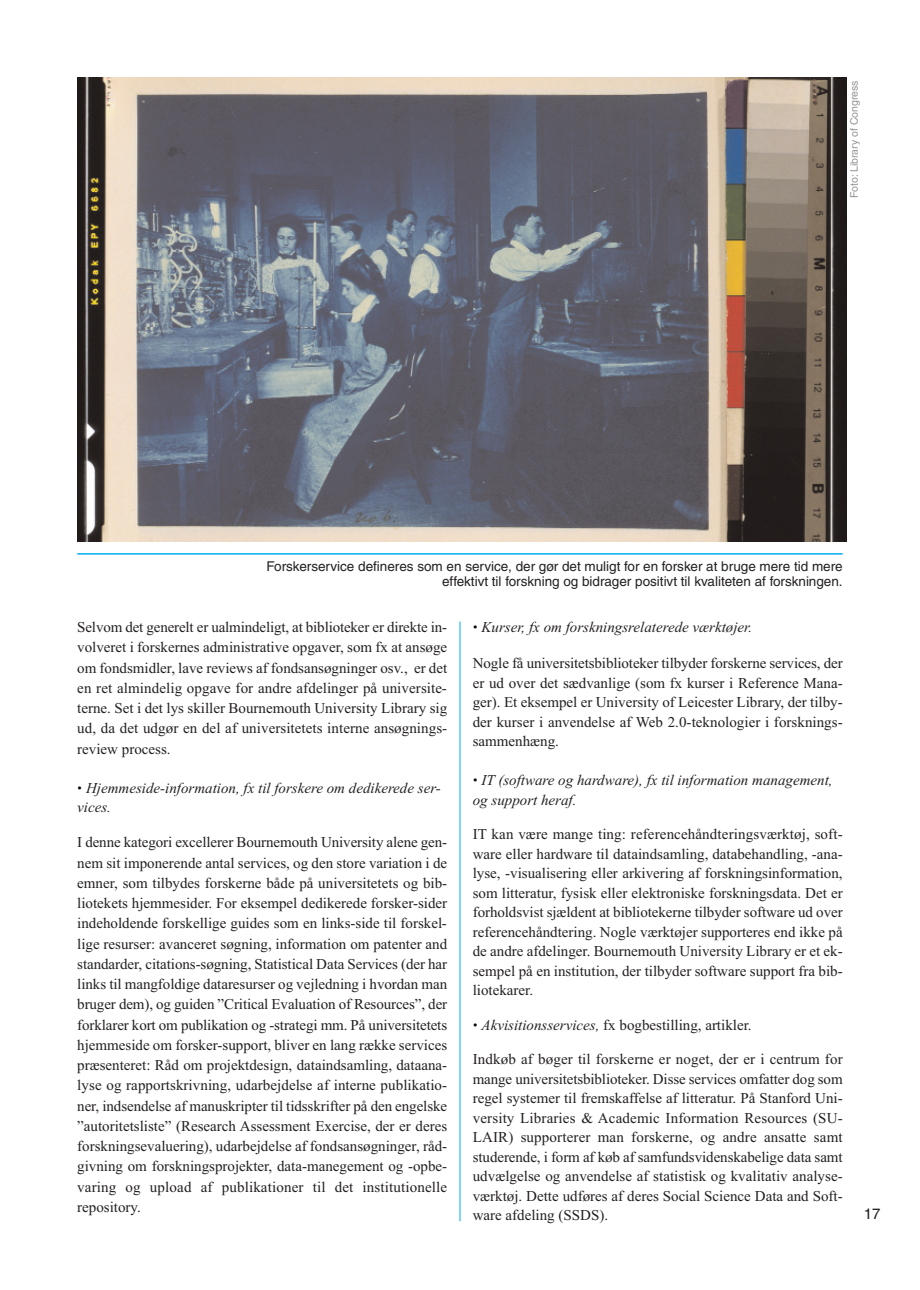
<style>
.page{position:relative;width:920px;height:1290px;background:#fff}
.page>*{position:absolute;margin:0;border:0;box-sizing:border-box;transform-origin:0 0}
.t1{font:15px/20.2px "Times New Roman";color:#231f20;text-align:justify}
.t2{font:italic 15px/19.5px "Times New Roman";color:#231f20}
.t3{font:15px "Helvetica";color:#231f20}
.t4{font:13.5px/15px "Helvetica";color:#231f20;text-align:right}
.t5{font:10.5px "Helvetica";color:#939598}
.s1{font-family:"Helvetica TT";font-style:normal;font-size:14.1px;color:#070504}
.s2{font-family:"Helvetica TT";font-size:14.1px;color:#070504}
.s3{font-style:italic}
</style>
<div class="page">
<hr style="left:460px;top:622px;width:1px;height:599px;background:#00aeef">
<img style="left:77px;top:77px;width:769px;height:464px">
<hr style="left:77px;top:553px;width:766px;height:2px;background:#00aeef">
<p class="t5" style="left:850px;top:198px;width:119px;rotate:-90deg">Foto: Library of Congress</p>
<p class="t4" style="left:266px;top:560px;width:578px">Forskerservice defineres som en service, der gør det muligt for en forsker at bruge mere tid mere effektivt til forskning og bidrager positivt til kvaliteten af forskningen.</p>
<p class="t1" style="left:77px;top:617px;width:371px">Selvom det generelt er ualmindeligt, at biblioteker er direkte in&shy;volveret i forskernes administrative opgaver, som fx at ansøge om fondsmidler, lave reviews af fondsansøgninger osv., er det en ret almindelig opgave for andre afdelinger på universite&shy;terne. Set i det lys skiller Bournemouth University Library sig ud, da det udgør en del af universitetets interne ansøgnings&shy;review process.</p>
<p class="t2" style="left:77px;top:778px;width:365px"><span class="s1">•</span> Hjemmeside-information, fx til forskere om dedikerede ser&shy;vices.</p>
<p class="t1" style="left:77px;top:832px;width:371px">I denne kategori excellerer Bournemouth University alene gen&shy;nem sit imponerende antal services, og den store variation i de emner, som tilbydes forskerne både på universitetets og bib&shy;liotekets hjemmesider. For eksempel dedikerede forsker-sider indeholdende forskellige guides som en links-side til forskel&shy;lige resurser: avanceret søgning, information om patenter and standarder, citations-søgning, Statistical Data Services (der har links til mangfoldige dataresurser og vejledning i hvordan man bruger dem), og guiden ”Critical Evaluation of Resources”, der forklarer kort om publikation og -strategi mm. På universitetets hjemmeside om forsker-support, bliver en lang række services præsenteret: Råd om projektdesign, dataindsamling, dataana&shy;lyse og rapportskrivning, udarbejdelse af interne publikatio&shy;ner, indsendelse af manuskripter til tidsskrifter på den engelske ”autoritetsliste” (Research Assessment Exercise, der er deres forskningsevaluering), udarbejdelse af fondsansøgninger, råd&shy;givning om forskningsprojekter, data-manegement og -opbe&shy;varing og upload af publikationer til det institutionelle repository.</p>
<p class="t2" style="left:473px;top:617px;width:281px"><span class="s1">•</span> Kurser, fx om forskningsrelaterede værktøjer.</p>
<p class="t1" style="left:473px;top:653px;width:371px;line-height:19.5px">Nogle få universitetsbiblioteker tilbyder forskerne services, der er ud over det sædvanlige (som fx kurser i Reference Mana&shy;ger). Et eksempel er University of Leicester Library, der tilby&shy;der kurser i anvendelse af Web 2.0-teknologier i forsknings&shy;sammenhæng.</p>
<p class="t2" style="left:473px;top:770px;width:361px"><span class="s1">•</span> IT (software og hardware), fx til information management, og support heraf.</p>
<p class="t1" style="left:473px;top:824px;width:371px;line-height:19.5px">IT kan være mange ting: referencehåndteringsværktøj, soft&shy;ware eller hardware til dataindsamling, databehandling, -ana&shy;lyse, -visualisering eller arkivering af forskningsinformation, som litteratur, fysisk eller elektroniske forskningsdata. Det er forholdsvist sjældent at bibliotekerne tilbyder software ud over referencehåndtering. Nogle værktøjer supporteres end ikke på de andre afdelinger. Bournemouth University Library er et ek&shy;sempel på en institution, der tilbyder software support fra bib&shy;liotekarer.</p>
<p class="t1" style="left:473px;top:1014px;width:280px"><span class="s2">•</span> <span class="s3">Akvisitionsservices,</span> fx bogbestilling, artikler.</p>
<p class="t1" style="left:473px;top:1049px;width:371px;line-height:19.5px">Indkøb af bøger til forskerne er noget, der er i centrum for mange universitetsbiblioteker. Disse services omfatter dog som regel systemer til fremskaffelse af litteratur. På Stanford Uni&shy;versity Libraries &amp; Academic Information Resources (SU-LAIR) supporterer man forskerne, og andre ansatte samt studerende, i form af køb af samfundsvidenskabelige data samt udvælgelse og anvendelse af statistisk og kvalitativ analyse&shy;værktøj. Dette udføres af deres Social Science Data and Soft&shy;ware afdeling (SSDS).</p>
<p class="t3" style="left:864px;top:1208px;width:18px">17</p>
</div>
